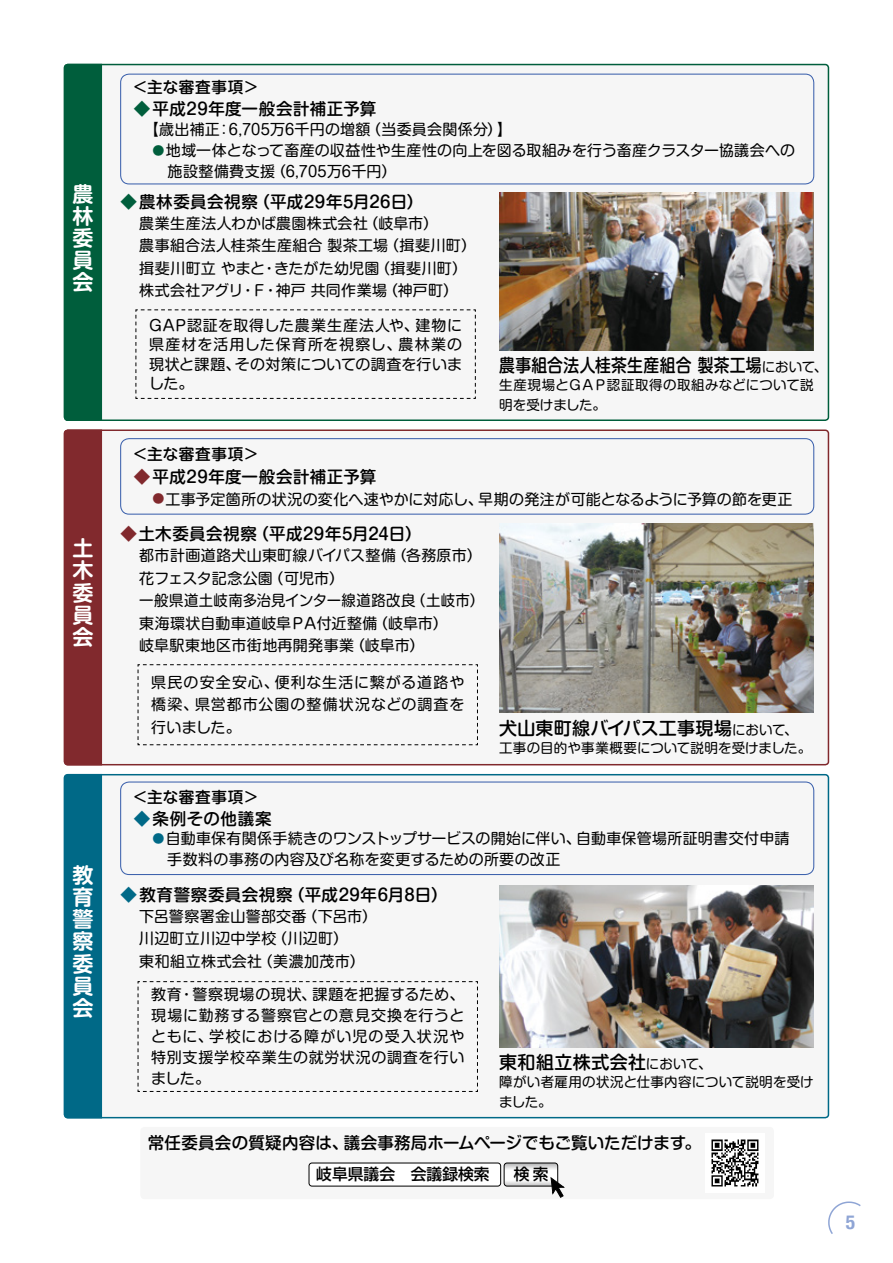
<style>
.page{position:relative;width:893px;height:1263px;background:#fff}
.page>*{position:absolute;margin:0;border:0;box-sizing:border-box;transform-origin:0 0}
.t1{font:700 21px/22px "Shin M Go Pro De";color:#fff;text-align:justify}
.t2{font:700 condensed 19.5px "Helvetica Neue";color:#8fa5d5}
.t3{font:500 18px "Shin M Go Pro";letter-spacing:.015em;color:#000}
.t4{font:500 18px "Shin M Go Pro";letter-spacing:.015em;color:#000;scale:.88 1}
.t5{font:500 16.5px "Shin M Go Pro";letter-spacing:.02em;color:#000}
.t6{font:500 16.5px "Shin M Go Pro";letter-spacing:.04em;color:#000}
.t7{font:500 15.75px "Shin Go Pro";color:#000}
.t8{font:500 15.6px "Shin M Go Pro";letter-spacing:.04em;color:#000}
.t9{font:15px/22.5px "Shin M Go Pro";letter-spacing:.02em;color:#000}
.t10{font:15px/21px "Shin M Go Pro";letter-spacing:.02em;color:#000;scale:.93 1}
.t11{font:15px "Shin M Go Pro";color:#000;scale:.93 1}
.t12{font:15px "Shin M Go Pro";letter-spacing:.02em;color:#000;scale:.96 1}
.t13{font:13.5px/19.5px "Shin M Go Pro";letter-spacing:.015em;color:#000}
.s1{color:#005e3c}
.s2{font-size:12px;color:#005e3c}
.s3{font-weight:400;font-size:13.5px}
.s4{color:#81292d}
.s5{font-size:12px;color:#81292d}
.s6{color:#006987}
.s7{font-size:12px;color:#006987}
</style>
<div class="page">
<div style="left:65px;top:65px;width:763px;height:355px;background:#f6f6f6;border-radius:3px"></div>
<div style="left:65px;top:430px;width:763px;height:335px;background:#f6f6f6;border-radius:3px"></div>
<div style="left:64px;top:429px;width:765px;height:336px;border:2px solid #81292d;border-radius:3px"></div>
<div style="left:65px;top:775px;width:763px;height:343px;background:#f6f6f6;border-radius:3px"></div>
<div style="left:64px;top:774px;width:765px;height:344px;border:2px solid #006987;border-radius:3px"></div>
<div style="left:64px;top:64px;width:38px;height:357px;background:#005e3c"></div>
<div style="left:64px;top:429px;width:38px;height:336px;background:#81292d"></div>
<div style="left:64px;top:774px;width:38px;height:344px;background:#006987"></div>
<svg style="left:828px;top:1201px;width:33px;height:33px"></svg>
<div style="left:120px;top:74px;width:694px;height:110px;border:1px solid #3d62ad;border-radius:9px"></div>
<div style="left:120px;top:438px;width:694px;height:77px;border:1px solid #3d62ad;border-radius:9px"></div>
<div style="left:120px;top:781px;width:694px;height:94px;border:1px solid #3d62ad;border-radius:9px"></div>
<div style="left:140px;top:1127px;width:634px;height:72px;background:#f6f6f6;border-radius:4px"></div>
<img style="left:711px;top:1139px;width:48px;height:48px">
<svg style="left:310px;top:1164px;width:194px;height:23px"></svg>
<div style="left:309px;top:1163px;width:192px;height:23px;background:#fff;border-radius:3px"></div>
<div style="left:308px;top:1162px;width:193px;height:24px;border:1px solid #000;border-radius:3px"></div>
<div style="left:504px;top:1162px;width:54px;height:24px;border:1px solid #000;border-radius:3px"></div>
<img style="left:499px;top:193px;width:315px;height:157px">
<img style="left:499px;top:523px;width:315px;height:189px">
<img style="left:499px;top:886px;width:315px;height:161px">
<svg style="left:137px;top:664px;width:341px;height:81px"></svg>
<svg style="left:137px;top:981px;width:341px;height:111px"></svg>
<svg style="left:135px;top:309px;width:341px;height:90px"></svg>
<svg style="left:504px;top:1163px;width:61px;height:35px"></svg>
<h1 class="t1" style="left:72px;top:180px;width:22px">農林委員会</h1>
<h1 class="t1" style="left:72px;top:535px;width:22px">土木委員会</h1>
<h1 class="t1" style="left:72px;top:862px;width:22px">教育警察委員会</h1>
<p class="t8" style="left:134px;top:74px;width:126px">&lt;主な審査事項＞</p>
<p class="t5" style="left:134px;top:95px;width:244px"><span class="s1">◆</span>平成29年度一般会計補正予算</p>
<p class="t9" style="left:144px;top:116px;width:370px">【歳出補正：6,705万6千円の増額（当委員会関係分）】</p>
<p class="t10" style="left:139px;top:138px;width:707px">　<span class="s2">●</span>地域一体となって畜産の収益性や生産性の向上を図る取組みを行う畜産クラスター協議会への</p>
<p class="t12" style="left:134px;top:159px;width:275px">　　 施設整備費支援（6,705万6千円）</p>
<p class="t5" style="left:121px;top:188px;width:304px"><span class="s1">◆</span>農林委員会視察（平成29年5月26日）</p>
<p class="t9" style="left:139px;top:210px;width:338px">農業生産法人わかば農園株式会社（岐阜市）<br>農事組合法人桂茶生産組合 製茶工場（揖斐川町）揖斐川町立 やまと・きたがた幼児園（揖斐川町）株式会社アグリ・Ｆ・神戸 共同作業場（神戸町）</p>
<p class="t9" style="left:149px;top:313px;width:315px;line-height:19.5px;text-align:justify">GAP認証を取得した農業生産法人や、建物に県産材を活用した保育所を視察し、農林業の現状と課題、その対策についての調査を行いました。</p>
<p class="t4" style="left:499px;top:350px;width:374px">農事組合法人桂茶生産組合 製茶工場<span class="s3">において、</span></p>
<p class="t13" style="left:499px;top:374px;width:316px">生産現場とＧＡＰ認証取得の取組みなどについて説明を受けました。</p>
<p class="t8" style="left:134px;top:441px;width:126px">&lt;主な審査事項＞</p>
<p class="t5" style="left:134px;top:464px;width:244px"><span class="s4">◆</span>平成29年度一般会計補正予算</p>
<p class="t11" style="left:139px;top:487px;width:704px">　<span class="s5">●</span>工事予定箇所の状況の変化へ速やかに対応し、早期の発注が可能となるように予算の節を更正</p>
<p class="t5" style="left:121px;top:521px;width:302px"><span class="s4">◆</span>土木委員会視察（平成29年5月24日）</p>
<p class="t9" style="left:139px;top:543px;width:347px">都市計画道路犬山東町線バイパス整備（各務原市）花フェスタ記念公園（可児市）<br>一般県道土岐南多治見インター線道路改良（土岐市）東海環状自動車道岐阜ＰＡ付近整備（岐阜市）<br>岐阜駅東地区市街地再開発事業（岐阜市）</p>
<p class="t9" style="left:151px;top:669px;width:315px;text-align:justify">県民の安全安心、便利な生活に繋がる道路や橋梁、県営都市公園の整備状況などの調査を行いました。</p>
<p class="t3" style="left:499px;top:713px;width:300px">犬山東町線バイパス工事現場<span class="s3">において、</span></p>
<p class="t13" style="left:499px;top:737px;width:314px">工事の目的や事業概要について説明を受けました。</p>
<p class="t8" style="left:134px;top:784px;width:126px">&lt;主な審査事項＞</p>
<p class="t6" style="left:134px;top:805px;width:139px"><span class="s6">◆</span>条例その他議案</p>
<p class="t10" style="left:134px;top:826px;width:706px;text-indent:5px">　<span class="s7">●</span>自動車保有関係手続きのワンストップサービスの開始に伴い、自動車保管場所証明書交付申請　　 手数料の事務の内容及び名称を変更するための所要の改正</p>
<p class="t5" style="left:121px;top:881px;width:328px"><span class="s6">◆</span>教育警察委員会視察（平成29年6月8日）</p>
<p class="t9" style="left:139px;top:903px;width:239px">下呂警察署金山警部交番（下呂市）川辺町立川辺中学校（川辺町）<br>東和組立株式会社（美濃加茂市）</p>
<p class="t9" style="left:151px;top:982px;width:315px;line-height:21px;text-align:justify">教育・警察現場の現状、課題を把握するため、現場に勤務する警察官との意見交換を行うとともに、学校における障がい児の受入状況や特別支援学校卒業生の就労状況の調査を行いました。</p>
<p class="t3" style="left:499px;top:1047px;width:214px">東和組立株式会社<span class="s3">において、</span></p>
<p class="t13" style="left:499px;top:1071px;width:316px">障がい者雇用の状況と仕事内容について説明を受けました。</p>
<p class="t5" style="left:148px;top:1129px;width:555px">常任委員会の質疑内容は、議会事務局ホームページでもご覧いただけます。</p>
<p class="t7" style="left:316px;top:1161px;width:175px">岐阜県議会　会議録検索</p>
<p class="t7" style="left:514px;top:1161px;width:36px">検索</p>
<h2 class="t2" style="left:846px;top:1206px;width:11px">5</h2>
</div>
